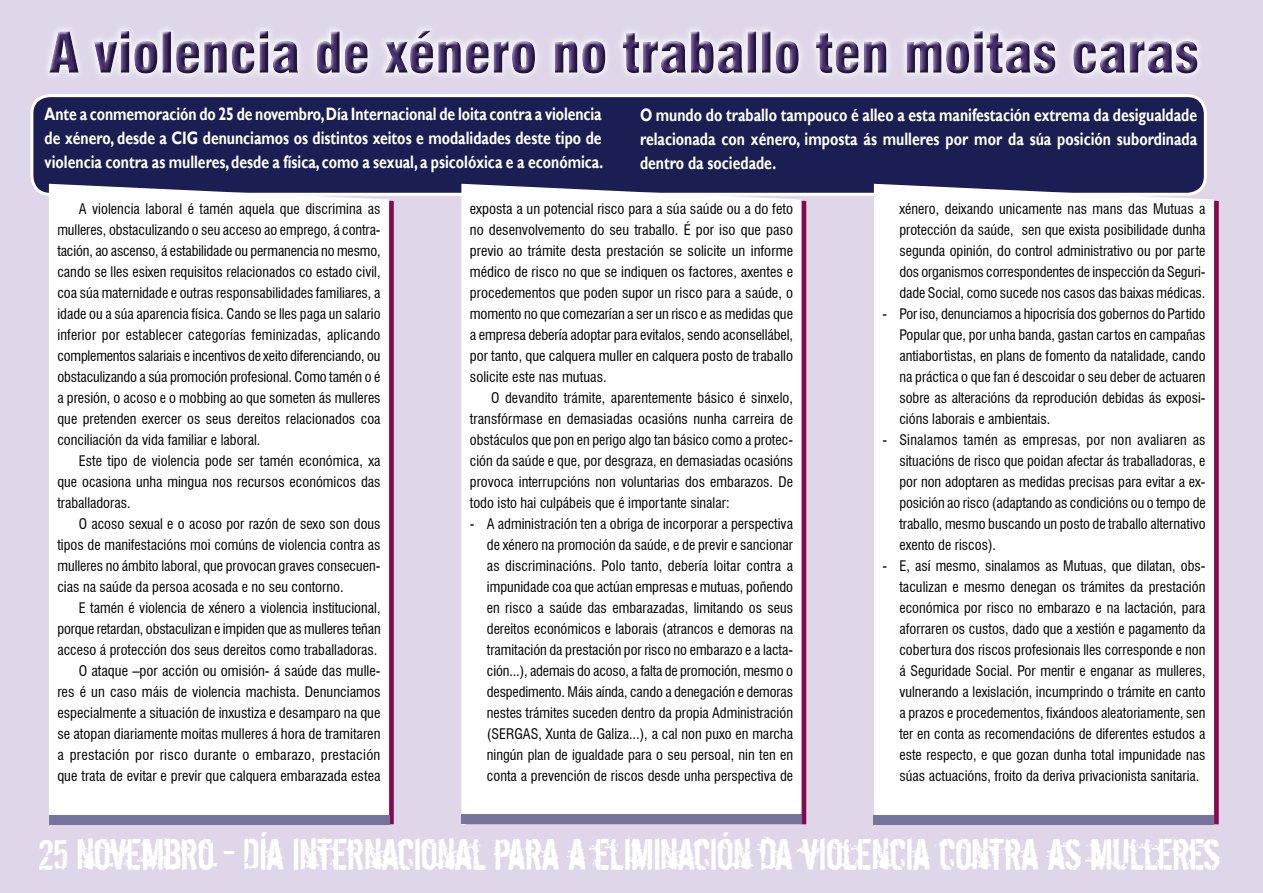
<style>
.page{position:relative;width:1263px;height:893px;background:#dfd7e9}
.page>*{position:absolute;margin:0;border:0;box-sizing:border-box;transform-origin:0 0}
.t1{font:48.6px "Dirty Ego";color:#fff}
.t2{font:700 18px/24px "Gill Sans";color:#fff;text-align:justify;scale:.78 1}
.t3{font:condensed 14.25px/21px "Swiss 721 BT";color:#000;text-align:justify}
</style>
<div class="page">
<div style="left:32px;top:96px;width:1173px;height:98px;background:#1a1e52;border-radius:18px"></div>
<div style="left:30px;top:94px;width:1177px;height:102px;border:3px solid #fff;border-radius:18px"></div>
<div style="left:49px;top:184px;width:340px;height:631px;background:#fff"></div>
<div style="left:461px;top:184px;width:340px;height:630px;background:#fff"></div>
<div style="left:874px;top:184px;width:340px;height:631px;background:#fff"></div>
<div style="left:49px;top:815px;width:340px;height:9px;background:#77749c"></div>
<div style="left:461px;top:814px;width:340px;height:10px;background:#77749c"></div>
<div style="left:874px;top:815px;width:340px;height:9px;background:#77749c"></div>
<div style="left:49px;top:30px;width:1149px;height:44px;background:#000;opacity:.5"></div>
<p class="t2" style="left:45px;top:103px;width:718px">Ante a conmemoración do 25 de novembro, Día Internacional de loita contra a violencia de xénero, desde a CIG denunciamos os distintos xeitos e modalidades deste tipo de violencia contra as mulleres, desde a física, como a sexual, a psicolóxica e a económica.</p>
<p class="t2" style="left:640px;top:103px;width:716px">O mundo do traballo tampouco é alleo a esta manifestación extrema da desigualdade relacionada con xénero, imposta ás mulleres por mor da súa posición subordinada dentro da sociedade.</p>
<p class="t3" style="left:57px;top:198px;width:325px;text-indent:21px">A violencia laboral é tamén aquela que discrimina as mulleres, obstaculizando o seu acceso ao emprego, á contra&shy;tación, ao ascenso, á estabilidade ou permanencia no mesmo, cando se lles esixen requisitos relacionados co estado civil, coa súa maternidade e outras responsabilidades familiares, a idade ou a súa aparencia física. Cando se lles paga un salario inferior por establecer categorías feminizadas, aplicando complementos salariais e incentivos de xeito diferenciando, ou obstaculizando a súa promoción profesional. Como tamén o é a presión, o acoso e o mobbing ao que someten ás mulleres que pretenden exercer os seus dereitos relacionados coa conciliación da vida familiar e laboral.</p>
<p class="t3" style="left:57px;top:450px;width:325px;text-indent:21px">Este tipo de violencia pode ser tamén económica, xa que ocasiona unha mingua nos recursos económicos das traballadoras.</p>
<p class="t3" style="left:57px;top:513px;width:325px;text-indent:21px">O acoso sexual e o acoso por razón de sexo son dous tipos de manifestacións moi comúns de violencia contra as mulleres no ámbito laboral, que provocan graves consecuen&shy;cias na saúde da persoa acosada e no seu contorno.</p>
<p class="t3" style="left:57px;top:597px;width:325px;text-align:right">E tamén é violencia de xénero a violencia institucional, porque retardan, obstaculizan e impiden que as mulleres teñan acceso á protección dos seus dereitos como traballadoras.<br>O ataque –por acción ou omisión- á saúde das mulle-<br>res é un caso máis de violencia machista. Denunciamos especialmente a situación de inxustiza e desamparo na que se atopan diariamente moitas mulleres á hora de tramitaren a prestación por risco durante o embarazo, prestación que trata de evitar e previr que calquera embarazada estea</p>
<p class="t3" style="left:470px;top:198px;width:325px">exposta a un potencial risco para a súa saúde ou a do feto no desenvolvemento do seu traballo. É por iso que paso previo ao trámite desta prestación se solicite un informe médico de risco no que se indiquen os factores, axentes e procedementos que poden supor un risco para a saúde, o momento no que comezarían a ser un risco e as medidas que a empresa debería adoptar para evitalos, sendo aconsellábel, por tanto, que calquera muller en calquera posto de traballo solicite este nas mutuas.</p>
<p class="t3" style="left:470px;top:387px;width:325px;text-indent:21px">O devandito trámite, aparentemente básico é sinxelo, transfórmase en demasiadas ocasións nunha carreira de obstáculos que pon en perigo algo tan básico como a protec&shy;ción da saúde e que, por desgraza, en demasiadas ocasións provoca interrupcións non voluntarias dos embarazos. De todo isto hai culpábeis que é importante sinalar:</p>
<p class="t3" style="left:487px;top:513px;width:308px;text-indent:-17px">- A administración ten a obriga de incorporar a perspectiva de xénero na promoción da saúde, e de previr e sancionar as discriminacións. Polo tanto, debería loitar contra a impunidade coa que actúan empresas e mutuas, poñendo en risco a saúde das embarazadas, limitando os seus dereitos económicos e laborais (atrancos e demoras na tramitación da prestación por risco no embarazo e a lacta&shy;ción...), ademais do acoso, a falta de promoción, mesmo o despedimento. Máis aínda, cando a denegación e demoras nestes trámites suceden dentro da propia Administración (SERGAS, Xunta de Galiza...), a cal non puxo en marcha ningún plan de igualdade para o seu persoal, nin ten en conta a prevención de riscos desde unha perspectiva de</p>
<p class="t3" style="left:899px;top:198px;width:308px">xénero, deixando unicamente nas mans das Mutuas a protección da saúde, sen que exista posibilidade dunha segunda opinión, do control administrativo ou por parte dos organismos correspondentes de inspección da Seguri&shy;dade Social, como sucede nos casos das baixas médicas.</p>
<p class="t3" style="left:899px;top:303px;width:308px;text-indent:-17px">- Por iso, denunciamos a hipocrisía dos gobernos do Partido Popular que, por unha banda, gastan cartos en campañas antiabortistas, en plans de fomento da natalidade, cando na práctica o que fan é descoidar o seu deber de actuaren sobre as alteracións da reprodución debidas ás exposi&shy;cións laborais e ambientais.</p>
<p class="t3" style="left:899px;top:429px;width:308px;text-indent:-17px">- Sinalamos tamén as empresas, por non avaliaren as situacións de risco que poidan afectar ás traballadoras, e por non adoptaren as medidas precisas para evitar a ex&shy;posición ao risco (adaptando as condicións ou o tempo de traballo, mesmo buscando un posto de traballo alternativo exento de riscos).</p>
<p class="t3" style="left:899px;top:555px;width:308px;text-indent:-17px">- E, así mesmo, sinalamos as Mutuas, que dilatan, obs&shy;taculizan e mesmo denegan os trámites da prestación económica por risco no embarazo e na lactación, para aforraren os custos, dado que a xestión e pagamento da cobertura dos riscos profesionais lles corresponde e non á Seguridade Social. Por mentir e enganar as mulleres, vulnerando a lexislación, incumprindo o trámite en canto a prazos e procedementos, fixándoos aleatoriamente, sen ter en conta as recomendacións de diferentes estudos a este respecto, e que gozan dunha total impunidade nas súas actuacións, froito da deriva privacionista sanitaria.</p>
<h1 class="t1" style="left:38px;top:829px;width:1183px">25 NOVEMBRO - DÍA INTERNACIONAL PARA A ELIMINACIÓN DA VIOLENCIA CONTRA AS MULLERES</h1>
</div>
